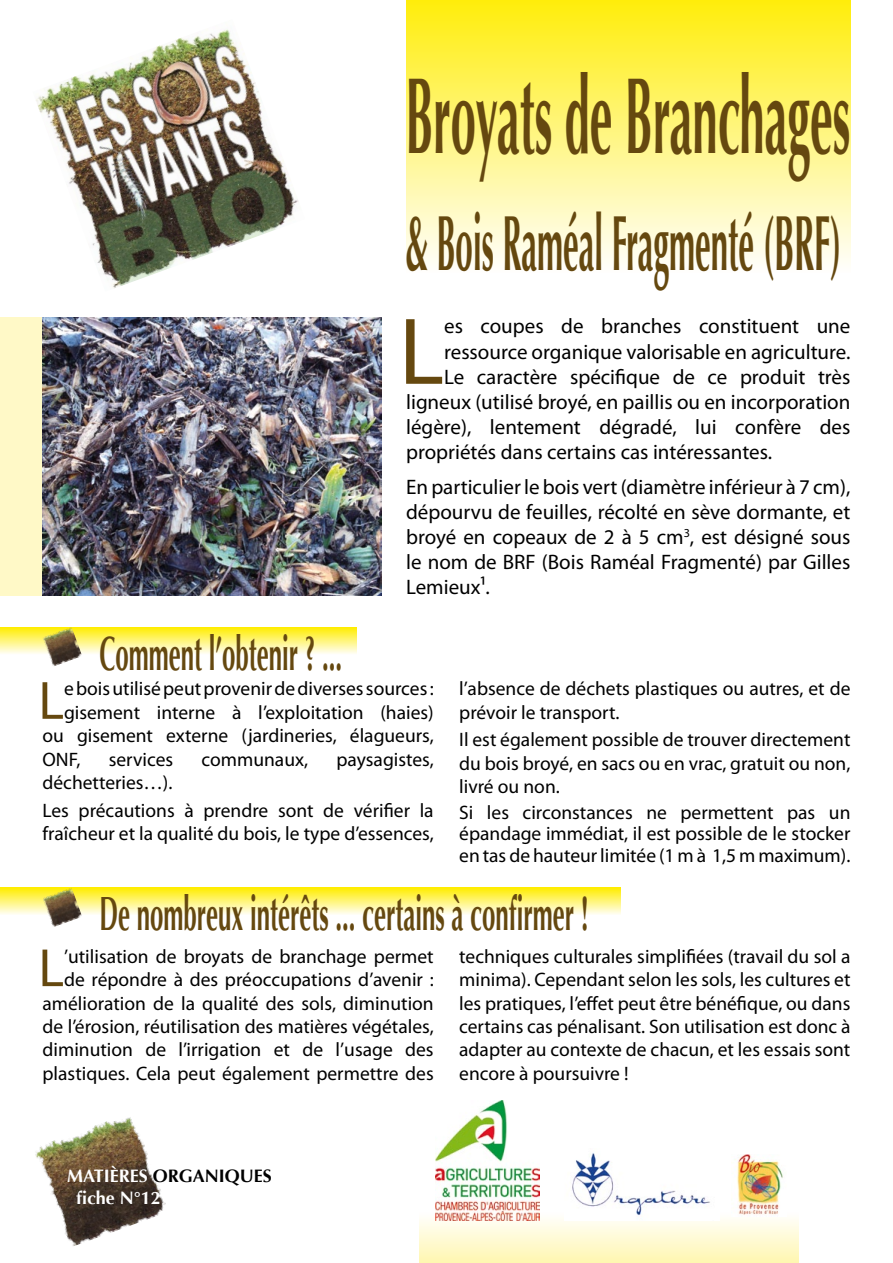
<style>
.page{position:relative;width:893px;height:1263px;background:#fff}
.page>*{position:absolute;margin:0;border:0;box-sizing:border-box;transform-origin:0 0}
.t1{font:700 108px "Optima";color:#65480f;scale:.42 1}
.t2{font:95.85px "Myriad Pro";color:#65480f}
.t3{font:700 78px "Optima";color:#65480f;scale:.4 1}
.t4{font:54.15px "Myriad Pro";color:#65480f}
.t5{font:700 48px "Optima";color:#65480f;scale:.5 1}
.t6{font:21px/25.2px "Myriad Pro";color:#000;text-align:justify}
.t7{font:19.5px/23.4px "Myriad Pro";color:#000;text-align:justify}
.t8{font:700 18px/21.6px "Optima";color:#fff}
.s1{color:#000}
</style>
<div class="page">
<div style="left:0;top:318px;width:117px;height:278px;background:#fff9c7"></div>
<div style="left:419px;top:1213px;width:380px;height:50px;background:linear-gradient(to bottom,#fffefd,#fff7b2)"></div>
<div style="left:406px;top:0;width:444px;height:272px;background:linear-gradient(to bottom,#ffed0b,#fffefb)"></div>
<img style="left:36px;top:29px;width:263px;height:259px">
<img style="left:35px;top:1117px;width:131px;height:129px">
<img style="left:43px;top:318px;width:338px;height:277px">
<svg style="left:0;top:627px;width:357px;height:27px;background:#fef578"></svg>
<img style="left:43px;top:627px;width:39px;height:39px">
<img style="left:564px;top:1153px;width:155px;height:67px">
<img style="left:435px;top:1101px;width:105px;height:119px">
<img style="left:731px;top:1154px;width:55px;height:62px">
<svg style="left:0;top:888px;width:621px;height:26px;background:#fef477"></svg>
<img style="left:43px;top:888px;width:39px;height:39px">
<h3 class="t5" style="left:99px;top:625px;width:487px">Comment l’obtenir ? ...</h3>
<h1 class="t1" style="left:405px;top:53px;width:1061px">Broyats de Branchages</h1>
<h3 class="t3" style="left:405px;top:198px;width:1091px">&amp; Bois Raméal Fragmenté (BRF)</h3>
<h2 class="t2" style="left:399px;top:292px;width:47px">L</h2>
<p class="t6" style="left:444px;top:313px;width:408px">es coupes de branches constituent une</p>
<p class="t6" style="left:444px;top:339px;width:408px">ressource organique valorisable en agriculture.</p>
<p class="t6" style="left:444px;top:364px;width:408px">Le caractère spécifique de ce produit très</p>
<p class="t6" style="left:406px;top:389px;width:446px">ligneux (utilisé broyé, en paillis ou en incorporation</p>
<p class="t6" style="left:406px;top:414px;width:446px">légère), lentement dégradé, lui confère des</p>
<p class="t6" style="left:406px;top:439px;width:367px">propriétés dans certains cas intéressantes.</p>
<p class="t6" style="left:406px;top:474px;width:446px">En particulier le bois vert (diamètre inférieur à 7 cm), dépourvu de feuilles, récolté en sève dormante, et broyé en copeaux de 2 à 5 cm<sup>3</sup>, est désigné sous le nom de BRF (Bois Raméal Fragmenté) par Gilles Lemieux¹.</p>
<h3 class="t4" style="left:38px;top:667px;width:27px">L</h3>
<p class="t7" style="left:64px;top:677px;width:371px">e bois utilisé peut provenir de diverses sources :</p>
<p class="t7" style="left:64px;top:700px;width:371px">gisement interne à l’exploitation (haies)</p>
<p class="t7" style="left:43px;top:724px;width:393px">ou gisement externe (jardineries, élagueurs,</p>
<p class="t7" style="left:43px;top:747px;width:39px">ONF,</p>
<p class="t7" style="left:109px;top:747px;width:66px">services</p>
<p class="t7" style="left:201px;top:747px;width:108px">communaux,</p>
<p class="t7" style="left:336px;top:747px;width:99px">paysagistes,</p>
<p class="t7" style="left:43px;top:768px;width:393px;line-height:27.6px">déchetteries…).<br>Les précautions à prendre sont de vérifier la</p>
<p class="t7" style="left:43px;top:821px;width:393px">fraîcheur et la qualité du bois, le type d’essences,</p>
<p class="t7" style="left:459px;top:677px;width:393px">l’absence de déchets plastiques ou autres, et de prévoir le transport.</p>
<p class="t7" style="left:459px;top:728px;width:393px">Il est également possible de trouver directement du bois broyé, en sacs ou en vrac, gratuit ou non, livré ou non.</p>
<p class="t7" style="left:459px;top:801px;width:393px;line-height:21.5px">Si les circonstances ne permettent pas un épandage immédiat, il est possible de le stocker en tas de hauteur limitée (1 m à 1,5 m maximum).</p>
<h3 class="t5" style="left:99px;top:886px;width:980px">De nombreux intérêts ... certains à confirmer !</h3>
<p class="t7" style="left:43px;top:944px;width:393px;text-align:right">’utilisation de broyats de branchage permet de répondre à des préoccupations d’avenir : amélioration de la qualité des sols, diminution de l’érosion, réutilisation des matières végétales, diminution de l’irrigation et de l’usage des plastiques. Cela peut également permettre des</p>
<p class="t7" style="left:459px;top:944px;width:393px">techniques culturales simplifiées (travail du sol a minima). Cependant selon les sols, les cultures et les pratiques, l’effet peut être bénéfique, ou dans certains cas pénalisant. Son utilisation est donc à adapter au contexte de chacun, et les essais sont encore à poursuivre !</p>
<h3 class="t4" style="left:38px;top:934px;width:27px">L</h3>
<p class="t8" style="left:76px;top:1165px;width:197px;text-indent:-9px">MATIÈRES <span class="s1">ORGANIQUES </span>fiche N°12</p>
</div>
